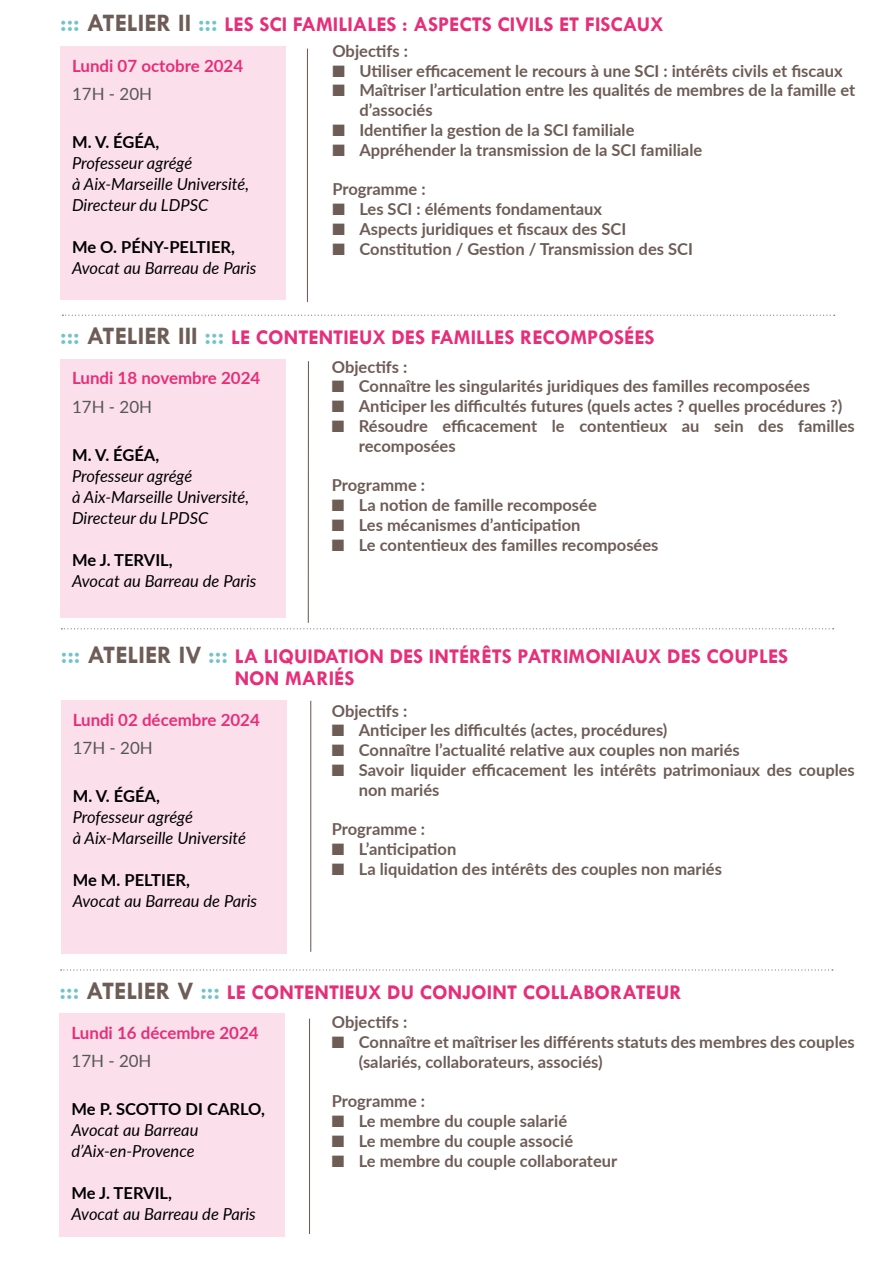
<style>
.page{position:relative;width:893px;height:1263px;background:#fff}
.page>*{position:absolute;margin:0;border:0;box-sizing:border-box;transform-origin:0 0}
.t1{font:700 21.15px/22.5px "Tw Cen";color:#e72e79}
.t2{font:700 16.95px "Lato";color:#e72e79}
.t3{font:16.95px "Lato";color:#575756}
.t4{font:700 16.5px/19.8px "Lato";color:#6e5d57}
.t5{font:italic 16.5px/21px "Lato";color:#000}
.t6{font:700 16.5px "Lato";color:#000}
.s1{font-size:25.35px;color:#70c5ca}
.s2{font-size:25.35px;color:#6e5d57}
</style>
<div class="page">
<div style="left:60px;top:359px;width:226px;height:259px;background:#fbe0eb"></div>
<hr style="left:308px;top:361px;width:1px;height:262px;background:#6e5d57">
<svg style="left:61px;top:628px;width:773px;height:1px"></svg>
<svg style="left:61px;top:969px;width:772px;height:1px"></svg>
<div style="left:60px;top:1013px;width:225px;height:224px;background:#fbe0eb"></div>
<hr style="left:309px;top:1019px;width:1px;height:215px;background:#6e5d57">
<div style="left:61px;top:700px;width:225px;height:254px;background:#fbe0eb"></div>
<hr style="left:310px;top:701px;width:1px;height:251px;background:#6e5d57">
<div style="left:60px;top:46px;width:226px;height:254px;background:#fbe0eb"></div>
<hr style="left:307px;top:49px;width:1px;height:253px;background:#6e5d57">
<svg style="left:62px;top:315px;width:773px;height:1px"></svg>
<p class="t1" style="left:60px;top:13px;width:605px"><span class="s1">:::</span> <span class="s2">ATELIER II</span> <span class="s1">:::</span> LES SCI FAMILIALES : ASPECTS CIVILS ET FISCAUX</p>
<p class="t2" style="left:72px;top:53px;width:173px">Lundi 07 octobre 2024</p>
<p class="t3" style="left:72px;top:82px;width:82px">17H - 20H</p>
<p class="t6" style="left:72px;top:130px;width:89px">M. V. ÉGÉA,</p>
<p class="t5" style="left:72px;top:152px;width:179px">Professeur agrégé<br>à Aix-Marseille Université,<br>Directeur du LDPSC</p>
<p class="t6" style="left:72px;top:235px;width:164px">Me O. PÉNY-PELTIER,</p>
<p class="t5" style="left:72px;top:257px;width:186px">Avocat au Barreau de Paris</p>
<p class="t4" style="left:332px;top:40px;width:77px">Objectifs :</p>
<p class="t4" style="left:332px;top:60px;width:512px">■ Utiliser efficacement le recours à une SCI : intérêts civils et fiscaux</p>
<p class="t4" style="left:359px;top:80px;width:497px;text-indent:-27px">■ Maîtriser l’articulation entre les qualités de membres de la famille et d’associés</p>
<p class="t4" style="left:332px;top:119px;width:304px">■ Identifier la gestion de la SCI familiale</p>
<p class="t4" style="left:332px;top:139px;width:371px">■ Appréhender la transmission de la SCI familiale</p>
<p class="t4" style="left:332px;top:179px;width:95px">Programme :</p>
<p class="t4" style="left:332px;top:199px;width:271px">■ Les SCI : éléments fondamentaux</p>
<p class="t4" style="left:332px;top:218px;width:295px">■ Aspects juridiques et fiscaux des SCI</p>
<p class="t4" style="left:332px;top:238px;width:362px">■ Constitution / Gestion / Transmission des SCI</p>
<p class="t1" style="left:60px;top:325px;width:596px"><span class="s1">:::</span> <span class="s2">ATELIER III</span> <span class="s1">:::</span> LE CONTENTIEUX DES FAMILLES RECOMPOSÉES</p>
<p class="t2" style="left:72px;top:366px;width:190px">Lundi 18 novembre 2024</p>
<p class="t3" style="left:72px;top:394px;width:82px">17H - 20H</p>
<p class="t6" style="left:72px;top:442px;width:89px">M. V. ÉGÉA,</p>
<p class="t5" style="left:72px;top:464px;width:179px">Professeur agrégé<br>à Aix-Marseille Université,<br>Directeur du LPDSC</p>
<p class="t6" style="left:72px;top:547px;width:102px">Me J. TERVIL,</p>
<p class="t5" style="left:72px;top:569px;width:186px">Avocat au Barreau de Paris</p>
<p class="t4" style="left:332px;top:356px;width:77px">Objectifs :</p>
<p class="t4" style="left:332px;top:376px;width:480px">■ Connaître les singularités juridiques des familles recomposées</p>
<p class="t4" style="left:332px;top:395px;width:512px">■ Anticiper les difficultés futures (quels actes ? quelles procédures ?)</p>
<p class="t4" style="left:359px;top:415px;width:497px;text-indent:-27px">■ Résoudre efficacement le contentieux au sein des familles recomposées</p>
<p class="t4" style="left:332px;top:475px;width:95px">Programme :</p>
<p class="t4" style="left:332px;top:494px;width:266px">■ La notion de famille recomposée</p>
<p class="t4" style="left:332px;top:514px;width:250px">■ Les mécanismes d’anticipation</p>
<p class="t4" style="left:332px;top:534px;width:328px">■ Le contentieux des familles recomposées</p>
<p class="t1" style="left:235px;top:644px;width:555px;text-indent:-174px"><span class="s1">:::</span> <span class="s2">ATELIER IV</span> <span class="s1">:::</span> LA LIQUIDATION DES INTÉRÊTS PATRIMONIAUX DES COUPLES<br>NON MARIÉS</p>
<p class="t2" style="left:73px;top:707px;width:189px">Lundi 02 décembre 2024</p>
<p class="t3" style="left:73px;top:736px;width:82px">17H - 20H</p>
<p class="t6" style="left:73px;top:784px;width:89px">M. V. ÉGÉA,</p>
<p class="t5" style="left:73px;top:806px;width:175px">Professeur agrégé<br>à Aix-Marseille Université</p>
<p class="t6" style="left:73px;top:868px;width:119px">Me M. PELTIER,</p>
<p class="t5" style="left:73px;top:890px;width:186px">Avocat au Barreau de Paris</p>
<p class="t4" style="left:332px;top:700px;width:77px">Objectifs :</p>
<p class="t4" style="left:332px;top:720px;width:337px">■ Anticiper les difficultés (actes, procédures)</p>
<p class="t4" style="left:332px;top:740px;width:409px">■ Connaître l’actualité relative aux couples non mariés</p>
<p class="t4" style="left:359px;top:759px;width:497px;text-indent:-27px">■ Savoir liquider efficacement les intérêts patrimoniaux des couples non mariés</p>
<p class="t4" style="left:332px;top:819px;width:95px">Programme :</p>
<p class="t4" style="left:332px;top:839px;width:126px">■ L’anticipation</p>
<p class="t4" style="left:332px;top:858px;width:392px">■ La liquidation des intérêts des couples non mariés</p>
<p class="t1" style="left:60px;top:980px;width:624px"><span class="s1">:::</span> <span class="s2">ATELIER V</span> <span class="s1">:::</span> LE CONTENTIEUX DU CONJOINT COLLABORATEUR</p>
<p class="t2" style="left:72px;top:1020px;width:189px">Lundi 16 décembre 2024</p>
<p class="t3" style="left:72px;top:1049px;width:82px">17H - 20H</p>
<p class="t6" style="left:72px;top:1097px;width:195px">Me P. SCOTTO DI CARLO,</p>
<p class="t5" style="left:72px;top:1119px;width:128px">Avocat au Barreau d’Aix-en-Provence</p>
<p class="t6" style="left:72px;top:1181px;width:102px">Me J. TERVIL,</p>
<p class="t5" style="left:72px;top:1203px;width:186px">Avocat au Barreau de Paris</p>
<p class="t4" style="left:332px;top:1011px;width:77px">Objectifs :</p>
<p class="t4" style="left:359px;top:1031px;width:497px;text-indent:-27px">■ Connaître et maîtriser les différents statuts des membres des couples (salariés, collaborateurs, associés)</p>
<p class="t4" style="left:332px;top:1091px;width:95px">Programme :</p>
<p class="t4" style="left:332px;top:1110px;width:237px">■ Le membre du couple salarié</p>
<p class="t4" style="left:332px;top:1130px;width:243px">■ Le membre du couple associé</p>
<p class="t4" style="left:332px;top:1150px;width:287px">■ Le membre du couple collaborateur</p>
</div>
